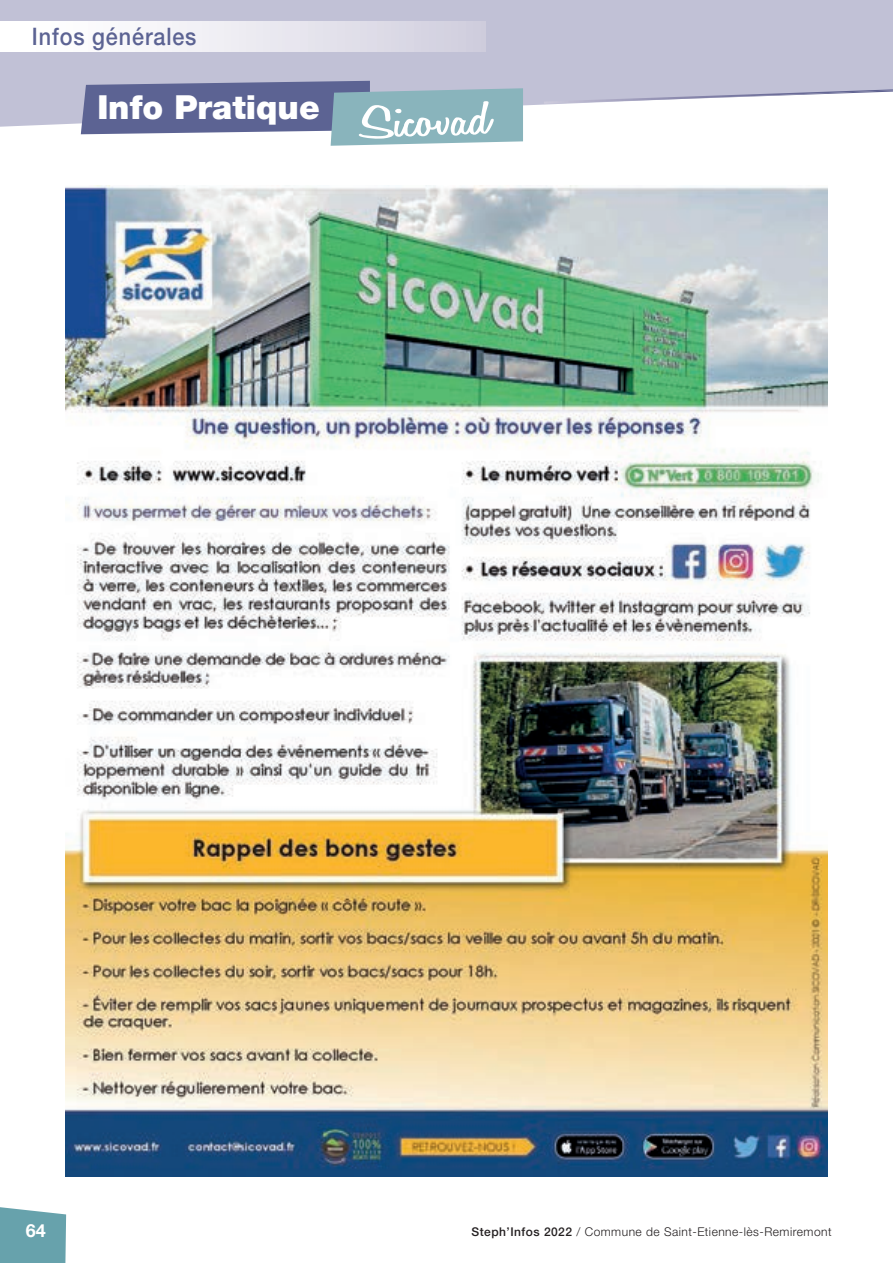
<style>
.page{position:relative;width:893px;height:1263px;background:#fff}
.page>*{position:absolute;margin:0;border:0;box-sizing:border-box;transform-origin:0 0}
.t1{font:600 48px "Honey Script";color:#fff;scale:1.72 1}
.t2{font:900 33px "Helvetica Neue LT Std";color:#fff}
.t3{font:500 24px "Helvetica Neue LT Std";letter-spacing:.04em;color:#5c6393;scale:.9 1}
.t4{font:700 18px "Helvetica Neue LT Std";color:#fff}
.t5{font:300 12px "Helvetica Neue LT Std";letter-spacing:.04em;color:#231f20}
.s1{font-weight:500}
</style>
<div class="page">
<svg style="left:0;top:1207px;width:66px;height:56px;background:#71a8b1"></svg>
<svg style="left:0;top:0;width:893px;height:127px;background:#c8c8db"></svg>
<svg style="left:544px;top:89px;width:349px;height:15px"></svg>
<div style="left:0;top:21px;width:486px;height:30px;background:linear-gradient(to right,#fff,#d2d0df)"></div>
<svg style="left:81px;top:81px;width:442px;height:65px;background:#889bb4"></svg>
<img style="left:66px;top:186px;width:762px;height:991px">
<h3 class="t3" style="left:32px;top:22px;width:184px">Infos générales</h3>
<h2 class="t2" style="left:97px;top:88px;width:224px">Info Pratique</h2>
<h1 class="t1" style="left:359px;top:94px;width:77px;rotate:-2deg">Sicovad</h1>
<h3 class="t4" style="left:26px;top:1220px;width:22px">64</h3>
<p class="t5" style="left:472px;top:1224px;width:362px"><span class="s1">Steph’Infos 2022</span> / Commune de Saint-Etienne-lès-Remiremont</p>
</div>
